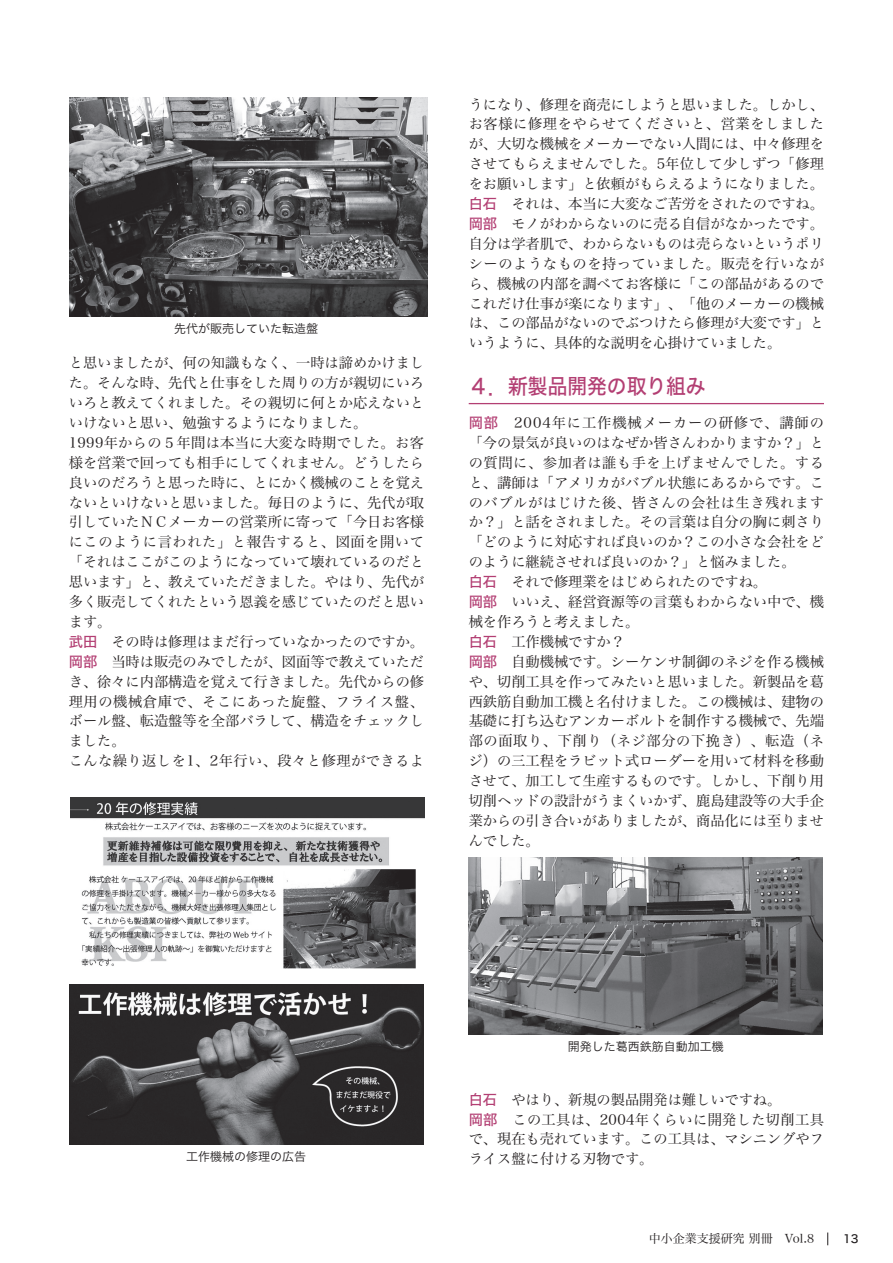
<style>
.page{position:relative;width:893px;height:1263px;background:#fff}
.page>*{position:absolute;margin:0;border:0;box-sizing:border-box;transform-origin:0 0}
.t1{font:21px "Hira Kaku Std W5";color:#b33f73;scale:.94 1}
.t2{font:14.25px/20px "Hira Min Std W3";letter-spacing:-.005em;color:#231f20}
.t3{font:12px "Hira Kaku Std W3";color:#231f20}
.t4{font:12px "Hira Min Std W3";color:#231f20}
.t5{font:11.25px "Hira Kaku Std W5";color:#231f20}
.s1{font-family:"Hira Kaku Std W5";color:#b33f73}
</style>
<div class="page">
<svg style="left:827px;top:1232px;width:1px;height:13px"></svg>
<hr style="left:469px;top:403px;width:355px;height:1px;background:#b33f73">
<img style="left:69px;top:98px;width:358px;height:219px">
<img style="left:469px;top:857px;width:354px;height:177px">
<img style="left:70px;top:797px;width:354px;height:172px">
<img style="left:69px;top:984px;width:354px;height:161px">
<p class="t3" style="left:174px;top:319px;width:145px">先代が販売していた転造盤</p>
<p class="t2" style="left:69px;top:352px;width:357px">と思いましたが、何の知識もなく、一時は諦めかけました。そんな時、先代と仕事をした周りの方が親切にいろいろと教えてくれました。その親切に何とか応えないといけないと思い、勉強するようになりました。<br>1999年からの５年間は本当に大変な時期でした。お客様を営業で回っても相手にしてくれません。どうしたら良いのだろうと思った時に、とにかく機械のことを覚えないといけないと思いました。毎日のように、先代が取引していたＮＣメーカーの営業所に寄って「今日お客様にこのように言われた」と報告すると、図面を開いて「それはここがこのようになっていて壊れているのだと思います」と、教えていただきました。やはり、先代が多く販売してくれたという恩義を感じていたのだと思います。<br><span class="s1">武田</span>　その時は修理はまだ行っていなかったのですか。<span class="s1">岡部</span>　当時は販売のみでしたが、図面等で教えていただき、徐々に内部構造を覚えて行きました。先代からの修理用の機械倉庫で、そこにあった旋盤、フライス盤、ボール盤、転造盤等を全部バラして、構造をチェックしました。<br>こんな繰り返しを1、2年行い、段々と修理ができるよ</p>
<p class="t2" style="left:469px;top:94px;width:357px;text-align:justify">うになり、修理を商売にしようと思いました。しかし、お客様に修理をやらせてくださいと、営業をしましたが、大切な機械をメーカーでない人間には、中々修理をさせてもらえませんでした。5年位して少しずつ「修理をお願いします」と依頼がもらえるようになりました。<span class="s1">白石</span>　それは、本当に大変なご苦労をされたのですね。<span class="s1">岡部</span>　モノがわからないのに売る自信がなかったです。自分は学者肌で、わからないものは売らないというポリシーのようなものを持っていました。販売を行いながら、機械の内部を調べてお客様に「この部品があるのでこれだけ仕事が楽になります」、「他のメーカーの機械は、この部品がないのでぶつけたら修理が大変です」というように、具体的な説明を心掛けていました。</p>
<h1 class="t1" style="left:469px;top:370px;width:254px">４．新製品開発の取り組み</h1>
<p class="t2" style="left:469px;top:412px;width:357px"><span class="s1">岡部</span>　2004年に工作機械メーカーの研修で、講師の「今の景気が良いのはなぜか皆さんわかりますか？」との質問に、参加者は誰も手を上げませんでした。すると、講師は「アメリカがバブル状態にあるからです。このバブルがはじけた後、皆さんの会社は生き残れますか？」と話をされました。その言葉は自分の胸に刺さり「どのように対応すれば良いのか？この小さな会社をどのように継続させれば良いのか？」と悩みました。<br><span class="s1">白石</span>　それで修理業をはじめられたのですね。<br><span class="s1">岡部</span>　いいえ、経営資源等の言葉もわからない中で、機械を作ろうと考えました。<br><span class="s1">白石</span>　工作機械ですか？<br><span class="s1">岡部</span>　自動機械です。シーケンサ制御のネジを作る機械や、切削工具を作ってみたいと思いました。新製品を葛西鉄筋自動加工機と名付けました。この機械は、建物の基礎に打ち込むアンカーボルトを制作する機械で、先端部の面取り、下削り（ネジ部分の下挽き）、転造（ネジ）の三工程をラビット式ローダーを用いて材料を移動させて、加工して生産するものです。しかし、下削り用切削ヘッドの設計がうまくいかず、鹿島建設等の大手企業からの引き合いがありましたが、商品化には至りませんでした。</p>
<p class="t3" style="left:186px;top:1147px;width:121px">工作機械の修理の広告</p>
<p class="t3" style="left:568px;top:1037px;width:157px">開発した葛西鉄筋自動加工機</p>
<p class="t2" style="left:469px;top:1089px;width:357px"><span class="s1">白石</span>　やはり、新規の製品開発は難しいですね。<br><span class="s1">岡部</span>　この工具は、2004年くらいに開発した切削工具で、現在も売れています。この工具は、マシニングやフライス盤に付ける刃物です。</p>
<p class="t4" style="left:649px;top:1230px;width:167px">中小企業支援研究 別冊　Vol.8</p>
<p class="t5" style="left:843px;top:1230px;width:17px">13</p>
</div>
